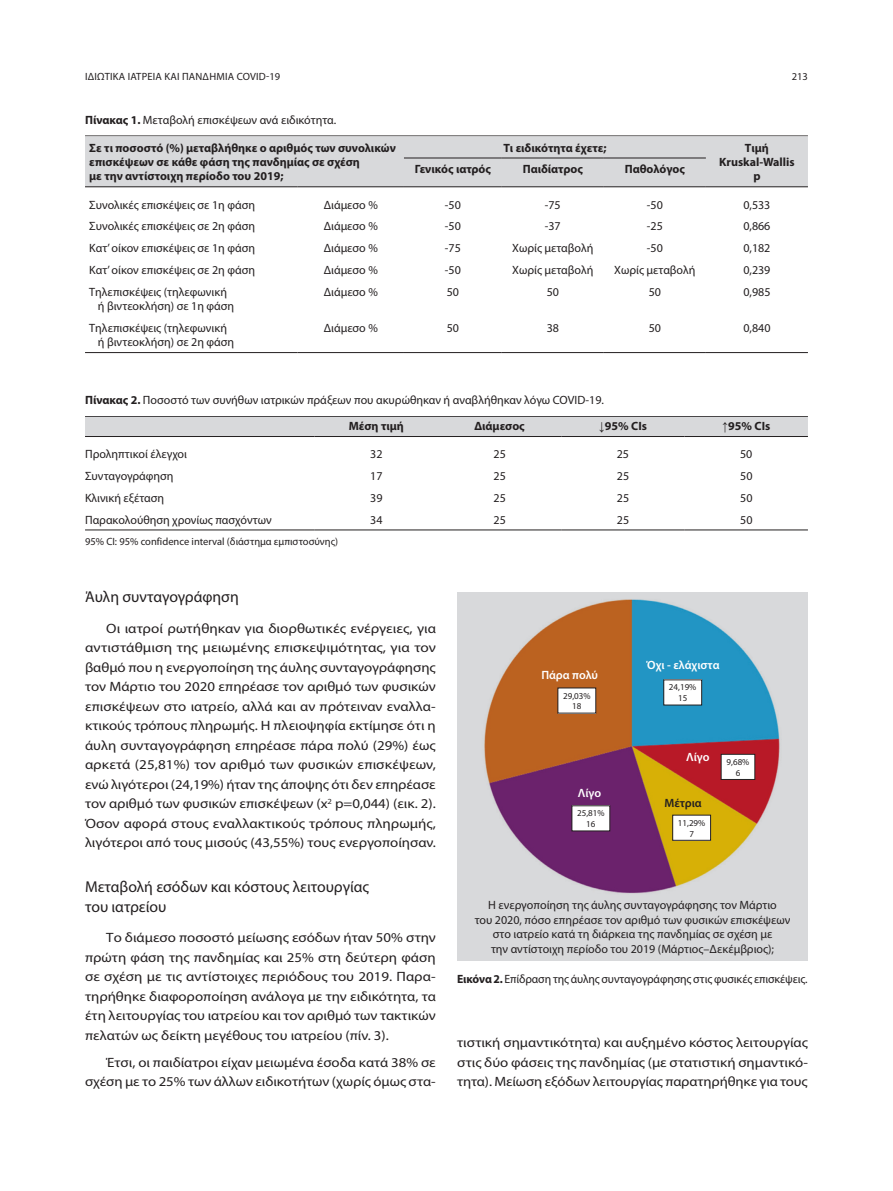
<style>
.page{position:relative;width:893px;height:1191px;background:#fff}
.page>*{position:absolute;margin:0;border:0;box-sizing:border-box;transform-origin:0 0}
.t1{font:15.75px/19.5px "Myriad Pro";color:#231f20}
.t2{font:13.5px/19.5px "Myriad Pro";color:#231f20;text-align:justify;scale:1.12 1}
.t3{font:13.5px/19.5px "Myriad Pro";color:#231f20;text-align:justify;scale:1.1 1}
.t4{font:12px/14.4px "Myriad Pro";color:#231f20}
.t5{font:700 12px/14.4px "Myriad Pro";color:#231f20}
.t6{font:600 12px "Myriad Pro";color:#fff}
.t7{font:600 12px "Myriad Pro";color:#231f20}
.t8{font:10.5px "Myriad Pro";color:#231f20}
.t9{font:10.5px "Myriad Pro";letter-spacing:.02em;color:#231f20}
.t10{font:9px/10.8px "Myriad Pro";color:#231f20;text-align:center}
.s1{font-weight:700}
.s2{font-family:"Arial"}
</style>
<div class="page">
<div style="left:85px;top:136px;width:723px;height:50px;background:#d8d9db"></div>
<hr style="left:85px;top:186px;width:213px;height:1px;background:#231f20">
<hr style="left:298px;top:186px;width:106px;height:1px;background:#231f20">
<hr style="left:706px;top:186px;width:102px;height:1px;background:#231f20">
<hr style="left:404px;top:186px;width:98px;height:1px;background:#231f20">
<hr style="left:502px;top:186px;width:102px;height:1px;background:#231f20">
<hr style="left:604px;top:186px;width:102px;height:1px;background:#231f20">
<hr style="left:404px;top:158px;width:98px;height:1px;background:#231f20">
<hr style="left:502px;top:158px;width:102px;height:1px;background:#231f20">
<hr style="left:604px;top:158px;width:102px;height:1px;background:#231f20">
<hr style="left:85px;top:352px;width:213px;height:1px;background:#231f20">
<hr style="left:298px;top:352px;width:106px;height:1px;background:#231f20">
<hr style="left:404px;top:352px;width:98px;height:1px;background:#231f20">
<hr style="left:502px;top:352px;width:102px;height:1px;background:#231f20">
<hr style="left:604px;top:352px;width:102px;height:1px;background:#231f20">
<hr style="left:706px;top:352px;width:102px;height:1px;background:#231f20">
<hr style="left:85px;top:416px;width:723px;height:1px;background:#231f20">
<div style="left:85px;top:417px;width:723px;height:19px;background:#d8d9db"></div>
<hr style="left:85px;top:436px;width:230px;height:1px;background:#231f20">
<hr style="left:315px;top:436px;width:123px;height:1px;background:#231f20">
<hr style="left:438px;top:436px;width:123px;height:1px;background:#231f20">
<hr style="left:561px;top:436px;width:124px;height:1px;background:#231f20">
<hr style="left:685px;top:436px;width:123px;height:1px;background:#231f20">
<hr style="left:85px;top:529px;width:230px;height:1px;background:#231f20">
<hr style="left:315px;top:529px;width:123px;height:1px;background:#231f20">
<hr style="left:438px;top:529px;width:123px;height:1px;background:#231f20">
<hr style="left:561px;top:529px;width:124px;height:1px;background:#231f20">
<hr style="left:685px;top:529px;width:123px;height:1px;background:#231f20">
<div style="left:457px;top:592px;width:351px;height:369px;background:#d8d9db"></div>
<img style="left:484px;top:599px;width:296px;height:295px">
<div style="left:558px;top:688px;width:38px;height:25px;background:#fff"></div>
<div style="left:572px;top:805px;width:38px;height:26px;background:#fff"></div>
<div style="left:673px;top:815px;width:38px;height:25px;background:#fff"></div>
<div style="left:672px;top:815px;width:39px;height:25px;border:1px solid #231f20"></div>
<div style="left:664px;top:680px;width:38px;height:25px;background:#fff"></div>
<div style="left:721px;top:754px;width:34px;height:25px;background:#fff"></div>
<div style="left:721px;top:754px;width:34px;height:25px;border:1px solid #231f20"></div>
<p class="t9" style="left:85px;top:70px;width:197px">ΙΔΙΩΤΙΚΑ ΙΑΤΡΕΙΑ ΚΑΙ ΠΑΝΔΗΜΙΑ COVID-19</p>
<p class="t8" style="left:792px;top:70px;width:18px">213</p>
<p class="t4" style="left:85px;top:112px;width:253px"><span class="s1">Πίνακας 1.</span> Μεταβολή επισκέψεων ανά ειδικότητα.</p>
<p class="t5" style="left:89px;top:140px;width:308px">Σε τι ποσοστό (%) μεταβλήθηκε ο αριθμός των συνολικών επισκέψεων σε κάθε φάση της πανδημίας σε σχέση<br>με την αντίστοιχη περίοδο του 2019;</p>
<p class="t5" style="left:503px;top:140px;width:105px">Τι ειδικότητα έχετε;</p>
<p class="t5" style="left:719px;top:140px;width:77px;text-align:center">Τιμή<br>Kruskal-Wallis p</p>
<p class="t5" style="left:415px;top:162px;width:78px">Γενικός ιατρός</p>
<p class="t5" style="left:523px;top:162px;width:62px">Παιδίατρος</p>
<p class="t5" style="left:625px;top:162px;width:62px">Παθολόγος</p>
<p class="t4" style="left:89px;top:197px;width:167px">Συνολικές επισκέψεις σε 1η φάση</p>
<p class="t4" style="left:324px;top:197px;width:56px">Διάμεσο %</p>
<p class="t4" style="left:445px;top:197px;width:17px">-50</p>
<p class="t4" style="left:545px;top:197px;width:17px">-75</p>
<p class="t4" style="left:647px;top:197px;width:17px">-50</p>
<p class="t4" style="left:743px;top:197px;width:29px">0,533</p>
<p class="t4" style="left:89px;top:219px;width:167px">Συνολικές επισκέψεις σε 2η φάση</p>
<p class="t4" style="left:324px;top:219px;width:56px">Διάμεσο %</p>
<p class="t4" style="left:445px;top:219px;width:17px">-50</p>
<p class="t4" style="left:545px;top:219px;width:17px">-37</p>
<p class="t4" style="left:647px;top:219px;width:17px">-25</p>
<p class="t4" style="left:743px;top:219px;width:29px">0,866</p>
<p class="t4" style="left:89px;top:241px;width:167px">Κατ’ οίκον επισκέψεις σε 1η φάση</p>
<p class="t4" style="left:324px;top:241px;width:56px">Διάμεσο %</p>
<p class="t4" style="left:445px;top:241px;width:17px">-75</p>
<p class="t4" style="left:512px;top:241px;width:83px">Χωρίς μεταβολή</p>
<p class="t4" style="left:647px;top:241px;width:17px">-50</p>
<p class="t4" style="left:743px;top:241px;width:29px">0,182</p>
<p class="t4" style="left:89px;top:262px;width:167px">Κατ’ οίκον επισκέψεις σε 2η φάση</p>
<p class="t4" style="left:324px;top:262px;width:56px">Διάμεσο %</p>
<p class="t4" style="left:445px;top:262px;width:17px">-50</p>
<p class="t4" style="left:512px;top:262px;width:83px">Χωρίς μεταβολή</p>
<p class="t4" style="left:614px;top:262px;width:83px">Χωρίς μεταβολή</p>
<p class="t4" style="left:743px;top:262px;width:29px">0,239</p>
<p class="t4" style="left:98px;top:284px;width:138px;text-indent:-9px">Τηλεπισκέψεις (τηλεφωνική ή βιντεοκλήση) σε 1η φάση</p>
<p class="t4" style="left:324px;top:284px;width:56px">Διάμεσο %</p>
<p class="t4" style="left:447px;top:284px;width:14px">50</p>
<p class="t4" style="left:547px;top:284px;width:14px">50</p>
<p class="t4" style="left:649px;top:284px;width:14px">50</p>
<p class="t4" style="left:743px;top:284px;width:29px">0,985</p>
<p class="t4" style="left:98px;top:320px;width:138px;text-indent:-9px">Τηλεπισκέψεις (τηλεφωνική ή βιντεοκλήση) σε 2η φάση</p>
<p class="t4" style="left:324px;top:320px;width:56px">Διάμεσο %</p>
<p class="t4" style="left:447px;top:320px;width:14px">50</p>
<p class="t4" style="left:547px;top:320px;width:14px">38</p>
<p class="t4" style="left:649px;top:320px;width:14px">50</p>
<p class="t4" style="left:743px;top:320px;width:29px">0,840</p>
<p class="t4" style="left:349px;top:387px;width:257px;line-height:25.7px;text-indent:-264px"><span class="s1">Πίνακας 2.</span> Ποσοστό των συνήθων ιατρικών πράξεων που ακυρώθηκαν ή αναβλήθηκαν λόγω COVID-19.<br><span class="s1">Μέση τιμή</span></p>
<p class="t5" style="left:474px;top:418px;width:52px">Διάμεσος</p>
<p class="t5" style="left:599px;top:418px;width:50px"><span class="s2">↓</span>95% CIs</p>
<p class="t5" style="left:722px;top:418px;width:50px"><span class="s2">↑</span>95% CIs</p>
<p class="t4" style="left:85px;top:447px;width:103px">Προληπτικοί έλεγχοι</p>
<p class="t4" style="left:370px;top:447px;width:14px">32</p>
<p class="t4" style="left:493px;top:447px;width:14px">25</p>
<p class="t4" style="left:617px;top:447px;width:14px">25</p>
<p class="t4" style="left:740px;top:447px;width:14px">50</p>
<p class="t4" style="left:85px;top:468px;width:90px">Συνταγογράφηση</p>
<p class="t4" style="left:370px;top:468px;width:14px">17</p>
<p class="t4" style="left:493px;top:468px;width:14px">25</p>
<p class="t4" style="left:617px;top:468px;width:14px">25</p>
<p class="t4" style="left:740px;top:468px;width:14px">50</p>
<p class="t4" style="left:85px;top:490px;width:81px">Κλινική εξέταση</p>
<p class="t4" style="left:370px;top:490px;width:14px">39</p>
<p class="t4" style="left:494px;top:490px;width:14px">25</p>
<p class="t4" style="left:617px;top:490px;width:14px">25</p>
<p class="t4" style="left:740px;top:490px;width:14px">50</p>
<p class="t4" style="left:85px;top:512px;width:188px">Παρακολούθηση χρονίως πασχόντων</p>
<p class="t4" style="left:370px;top:512px;width:14px">34</p>
<p class="t4" style="left:494px;top:512px;width:14px">25</p>
<p class="t4" style="left:617px;top:512px;width:14px">25</p>
<p class="t4" style="left:740px;top:512px;width:14px">50</p>
<p class="t8" style="left:85px;top:535px;width:255px">95% CI: 95% confidence interval (διάστημα εμπιστοσύνης)</p>
<h1 class="t1" style="left:85px;top:587px;width:155px">Άυλη συνταγογράφηση</h1>
<p class="t2" style="left:85px;top:618px;width:315px;text-indent:21px">Οι ιατροί ρωτήθηκαν για διορθωτικές ενέργειες, για αντιστάθμιση της μειωμένης επισκεψιμότητας, για τον βαθμό που η ενεργοποίηση της άυλης συνταγογράφησης τον Μάρτιο του 2020 επηρέασε τον αριθμό των φυσικών επισκέψεων στο ιατρείο, αλλά και αν πρότειναν εναλλα&shy;κτικούς τρόπους πληρωμής. Η πλειοψηφία εκτίμησε ότι η άυλη συνταγογράφηση επηρέασε πάρα πολύ (29%) έως αρκετά (25,81%) τον αριθμό των φυσικών επισκέψεων, ενώ λιγότεροι (24,19%) ήταν της άποψης ότι δεν επηρέασε τον αριθμό των φυσικών επισκέψεων (x<sup>2</sup> p=0,044) (εικ. 2).<br>Όσον αφορά στους εναλλακτικούς τρόπους πληρωμής, λιγότεροι από τους μισούς (43,55%) τους ενεργοποίησαν.</p>
<h1 class="t1" style="left:85px;top:877px;width:285px">Μεταβολή εσόδων και κόστους λειτουργίας του ιατρείου</h1>
<p class="t3" style="left:85px;top:927px;width:320px;text-indent:21px">Το διάμεσο ποσοστό μείωσης εσόδων ήταν 50% στην πρώτη φάση της πανδημίας και 25% στη δεύτερη φάση σε σχέση με τις αντίστοιχες περιόδους του 2019. Παρα&shy;τηρήθηκε διαφοροποίηση ανάλογα με την ειδικότητα, τα έτη λειτουργίας του ιατρείου και τον αριθμό των τακτικών πελατών ως δείκτη μεγέθους του ιατρείου (πίν. 3).</p>
<p class="t3" style="left:85px;top:1052px;width:320px;text-align:right">Έτσι, οι παιδίατροι είχαν μειωμένα έσοδα κατά 38% σε σχέση με το 25% των άλλων ειδικοτήτων (χωρίς όμως στα-</p>
<p class="t6" style="left:541px;top:667px;width:58px">Πάρα πολύ</p>
<p class="t10" style="left:563px;top:690px;width:29px">29,03%<br>18</p>
<p class="t6" style="left:578px;top:785px;width:25px">Λίγο</p>
<p class="t10" style="left:577px;top:807px;width:29px">25,81%<br>16</p>
<p class="t6" style="left:647px;top:657px;width:74px">Όχι - ελάχιστα</p>
<p class="t10" style="left:669px;top:682px;width:29px">24,19%<br>15</p>
<p class="t6" style="left:686px;top:749px;width:25px">Λίγο</p>
<p class="t7" style="left:664px;top:795px;width:39px">Μέτρια</p>
<p class="t10" style="left:678px;top:817px;width:29px">11,29%<br>7</p>
<p class="t10" style="left:727px;top:756px;width:24px">9,68%<br>6</p>
<p class="t4" style="left:475px;top:898px;width:317px;text-align:center">Η ενεργοποίηση της άυλης συνταγογράφησης τον Μάρτιο<br>του 2020, πόσο επηρέασε τον αριθμό των φυσικών επισκέψεων στο ιατρείο κατά τη διάρκεια της πανδημίας σε σχέση με<br>την αντίστοιχη περίοδο του 2019 (Μάρτιος–Δεκέμβριος);</p>
<p class="t4" style="left:457px;top:971px;width:352px"><span class="s1">Εικόνα 2.</span> Επίδραση της άυλης συνταγογράφησης στις φυσικές επισκέψεις.</p>
<p class="t3" style="left:457px;top:1032px;width:320px">τιστική σημαντικότητα) και αυξημένο κόστος λειτουργίας στις δύο φάσεις της πανδημίας (με στατιστική σημαντικό&shy;τητα). Μείωση εξόδων λειτουργίας παρατηρήθηκε για τους</p>
</div>
